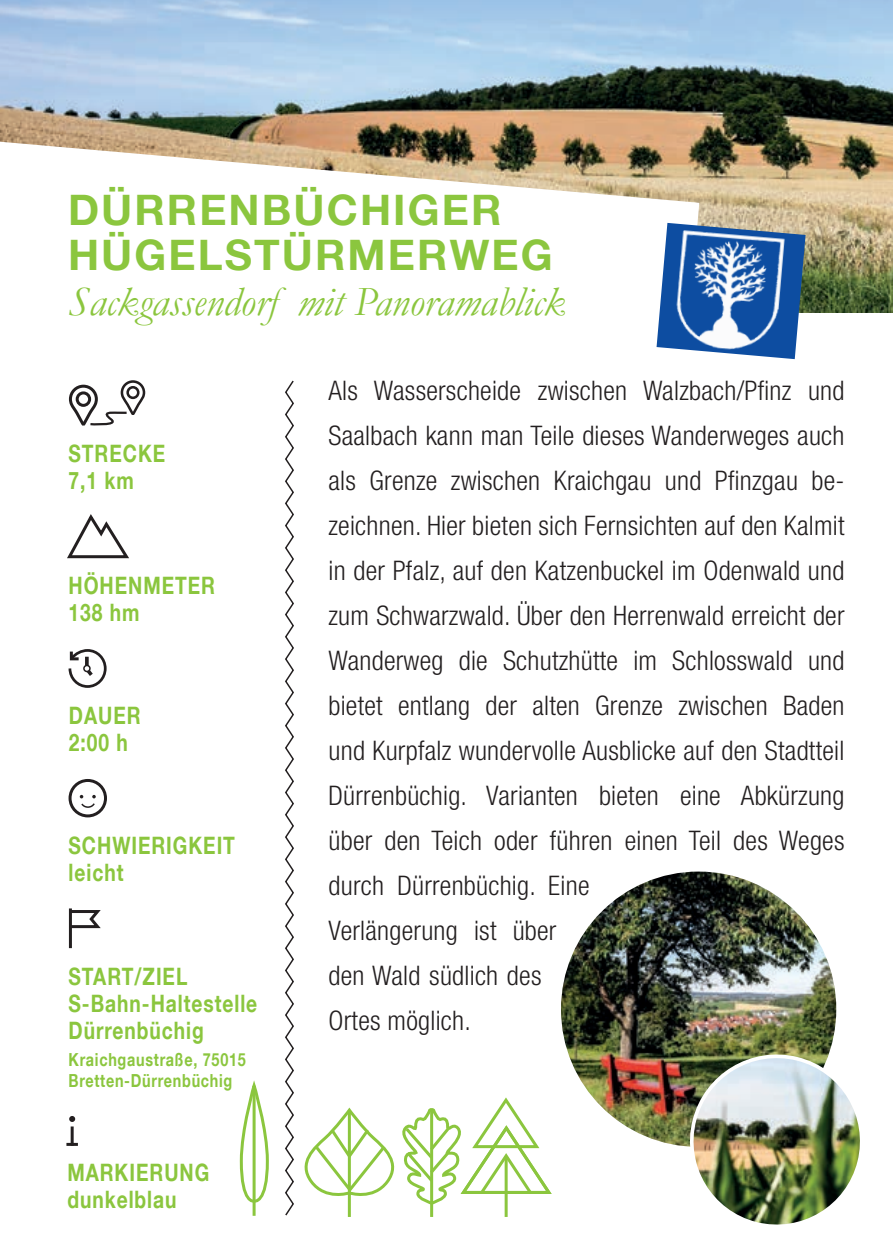
<style>
.page{position:relative;width:893px;height:1259px;background:#fff}
.page>*{position:absolute;margin:0;border:0;box-sizing:border-box;transform-origin:0 0}
.t1{font:italic 42px "Garamond";color:#8bc63e}
.t2{font:700 42px/45px "Helvetica Neue LT Com";letter-spacing:.05em;color:#8bc63e}
.t3{font:300 condensed 27px/45px "Helvetica Neue LT Com";letter-spacing:.01em;color:#231f20}
.t4{font:700 24px/27px "Helvetica Neue LT Com";letter-spacing:.05em;color:#8bc63e;scale:.8 1}
.t5{font:700 18px/21.6px "Helvetica Neue LT Com";letter-spacing:.05em;color:#8bc63e;scale:.8 1}
</style>
<div class="page">
<svg style="left:68px;top:380px;width:78px;height:46px"></svg>
<img style="left:0;top:0;width:893px;height:313px">
<svg style="left:0;top:142px;width:699px;height:171px"></svg>
<svg style="left:67px;top:514px;width:62px;height:45px"></svg>
<div style="left:69px;top:779px;width:38px;height:38px;border:3px solid #231f20;border-radius:50%"></div>
<svg style="left:80px;top:795px;width:16px;height:13px"></svg>
<svg style="left:68px;top:909px;width:33px;height:20px"></svg>
<hr style="left:69px;top:908px;width:3px;height:40px;background:#231f20">
<svg style="left:68px;top:649px;width:39px;height:39px"></svg>
<div style="left:83px;top:664px;width:8px;height:8px;border:2px solid #231f20;border-radius:50%"></div>
<svg style="left:285px;top:380px;width:267px;height:837px"></svg>
<img style="left:561px;top:871px;width:275px;height:276px;border-radius:138px">
<img style="left:679px;top:1043px;width:181px;height:182px">
<svg style="left:657px;top:223px;width:149px;height:136px"></svg>
<img style="left:671px;top:228px;width:116px;height:128px">
<svg style="left:69px;top:1116px;width:6px;height:6px"></svg>
<hr style="left:71px;top:1126px;width:3px;height:20px;background:#231f20">
<svg style="left:66px;top:1143px;width:12px;height:3px"></svg>
<hr style="left:253px;top:1085px;width:3px;height:130px;background:#8bc63e">
<svg style="left:239px;top:1085px;width:30px;height:119px"></svg>
<h1 class="t2" style="left:68px;top:186px;width:486px">DÜRRENBÜCHIGER<br>HÜGELSTÜRMERWEG</h1>
<h1 class="t1" style="left:68px;top:273px;width:499px">Sackgassendorf mit Panoramablick</h1>
<p class="t4" style="left:69px;top:439px;width:122px">STRECKE<br>7,1 km</p>
<p class="t4" style="left:69px;top:571px;width:185px">HÖHENMETER<br>138 hm</p>
<p class="t4" style="left:69px;top:701px;width:91px">DAUER<br>2:00 h</p>
<p class="t4" style="left:69px;top:831px;width:210px">SCHWIERIGKEIT leicht</p>
<p class="t4" style="left:69px;top:962px;width:237px">START/ZIEL<br>S-Bahn-Haltestelle<br>Dürrenbüchig</p>
<p class="t5" style="left:69px;top:1048px;width:223px">Kraichgaustraße, 75015<br>Bretten-Dürrenbüchig</p>
<p class="t4" style="left:67px;top:1158px;width:179px">MARKIERUNG dunkelblau</p>
<p class="t3" style="left:328px;top:367px;width:518px">Als Wasserscheide zwischen Walzbach/Pfinz und Saalbach kann man Teile dieses Wanderweges auch als Grenze zwischen Kraichgau und Pfinzgau be&shy;zeichnen. Hier bieten sich Fernsichten auf den Kalmit in der Pfalz, auf den Katzenbuckel im Odenwald und zum Schwarzwald. Über den Herrenwald erreicht der Wanderweg die Schutzhütte im Schlosswald und bietet entlang der alten Grenze zwischen Baden und Kurpfalz wundervolle Ausblicke auf den Stadtteil Dürrenbüchig. Varianten bieten eine Abkürzung über den Teich oder führen einen Teil des Weges durch Dürrenbüchig. Eine<br>Verlängerung ist über<br>den Wald südlich des<br>Ortes möglich.</p>
</div>
